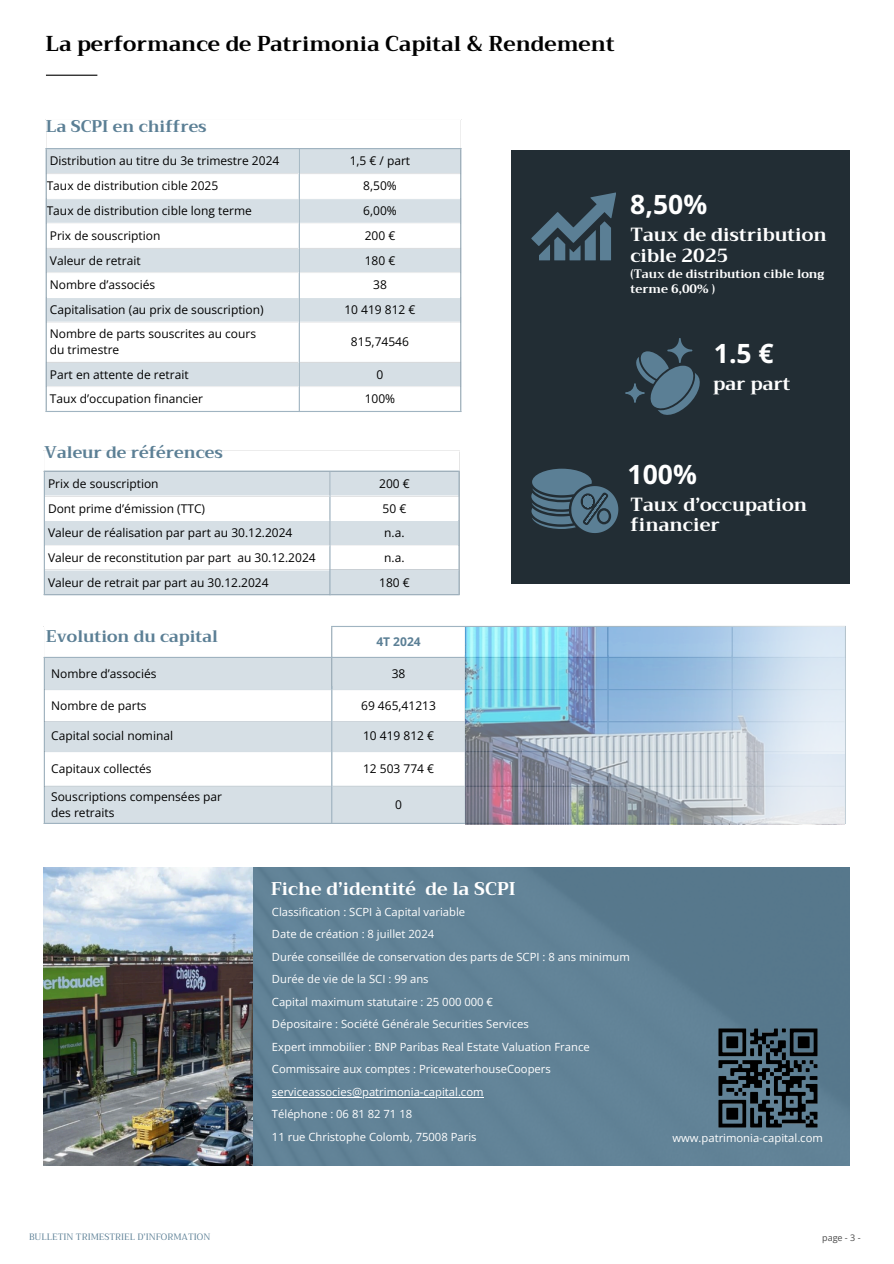
<style>
.page{position:relative;width:894px;height:1264px;background:#fff}
.page>*{position:absolute;margin:0;border:0;box-sizing:border-box;transform-origin:0 0}
.t1{font:700 26.55px "Open Sans";color:#fff}
.t2{font:700 21px "Trirong";color:#000}
.t3{font:700 18.6px/21px "Trirong";color:#fff}
.t4{font:700 18px "Trirong";color:#fff}
.t5{font:700 16.5px "Trirong";color:#5b7f95}
.t6{font:12px "Open Sans";color:#000}
.t7{font:700 12px/15px "Trirong";color:#fff}
.t8{font:700 12px "Open Sans";color:#5b7f95}
.t9{font:11.25px/22.5px "Open Sans";color:#fff}
.t10{font:9px "Trirong";color:#5b7f95}
.t11{font:9px "Open Sans";color:#4a4a4a}
</style>
<div class="page">
<svg style="left:47px;top:149px;width:413px;height:237px;fill:#d8dfe5"></svg>
<svg style="left:46px;top:120px;width:1px;height:28px"></svg>
<hr style="left:298px;top:149px;width:2px;height:262px;background:#fff">
<svg style="left:460px;top:120px;width:1px;height:28px"></svg>
<hr style="left:47px;top:173px;width:413px;height:1px;background:#fff">
<hr style="left:47px;top:198px;width:413px;height:1px;background:#fff">
<hr style="left:47px;top:223px;width:413px;height:1px;background:#fff">
<hr style="left:47px;top:247px;width:413px;height:1px;background:#fff">
<hr style="left:47px;top:272px;width:413px;height:1px;background:#fff">
<hr style="left:47px;top:297px;width:413px;height:1px;background:#fff">
<hr style="left:47px;top:322px;width:413px;height:1px;background:#fff">
<hr style="left:47px;top:361px;width:413px;height:1px;background:#fff">
<hr style="left:46px;top:149px;width:1px;height:262px;background:#a0b4c1">
<hr style="left:460px;top:149px;width:1px;height:262px;background:#a0b4c1">
<hr style="left:46px;top:148px;width:415px;height:1px;background:#a0b4c1">
<hr style="left:46px;top:411px;width:415px;height:1px;background:#a0b4c1">
<svg style="left:45px;top:471px;width:413px;height:123px;fill:#d6dfe5"></svg>
<hr style="left:45px;top:495px;width:413px;height:1px;background:#fff">
<hr style="left:45px;top:520px;width:413px;height:1px;background:#fff">
<hr style="left:45px;top:545px;width:413px;height:1px;background:#fff">
<hr style="left:45px;top:569px;width:284px;height:1px;background:#fff">
<hr style="left:44px;top:471px;width:1px;height:123px;background:#a0b4c1">
<hr style="left:458px;top:471px;width:1px;height:123px;background:#a0b4c1">
<hr style="left:44px;top:470px;width:415px;height:1px;background:#a0b4c1">
<hr style="left:44px;top:594px;width:415px;height:1px;background:#a0b4c1">
<hr style="left:329px;top:569px;width:129px;height:1px;background:#d6dfe5">
<div style="left:511px;top:150px;width:338px;height:433px;background:#222d34"></div>
<svg style="left:531px;top:192px;width:84px;height:68px"></svg>
<svg style="left:625px;top:338px;width:75px;height:77px"></svg>
<svg style="left:531px;top:468px;width:87px;height:65px"></svg>
<img style="left:252px;top:867px;width:597px;height:298px">
<img style="left:44px;top:867px;width:208px;height:298px">
<hr style="left:299px;top:149px;width:1px;height:263px;background:#a0b4c1">
<hr style="left:329px;top:471px;width:1px;height:124px;background:#a0b4c1">
<svg style="left:332px;top:627px;width:132px;height:30px"></svg>
<svg style="left:45px;top:658px;width:419px;height:164px;fill:#d6dfe5"></svg>
<hr style="left:44px;top:658px;width:1px;height:164px;background:#a0b4c1">
<hr style="left:331px;top:627px;width:1px;height:62px;background:#a0b4c1">
<hr style="left:464px;top:627px;width:2px;height:30px;background:#a0b4c1">
<hr style="left:331px;top:626px;width:514px;height:1px;background:#a0b4c1">
<hr style="left:44px;top:657px;width:801px;height:1px;background:#a0b4c1">
<hr style="left:44px;top:822px;width:801px;height:2px;background:#a0b4c1">
<hr style="left:45px;top:689px;width:421px;height:1px;background:#d6dfe5">
<hr style="left:45px;top:721px;width:421px;height:1px;background:#d6dfe5">
<hr style="left:45px;top:751px;width:421px;height:1px;background:#d6dfe5">
<hr style="left:45px;top:785px;width:421px;height:1px;background:#d6dfe5">
<hr style="left:46px;top:75px;width:51px;height:1px;background:#000">
<hr style="left:464px;top:655px;width:2px;height:169px;background:#a0b4c1">
<img style="left:465px;top:627px;width:165px;height:197px">
<img style="left:630px;top:627px;width:215px;height:197px">
<img style="left:668px;top:626px;width:176px;height:127px">
<hr style="left:331px;top:686px;width:1px;height:138px;background:#a0b4c1">
<img style="left:706px;top:1016px;width:123px;height:123px">
<hr style="left:272px;top:1096px;width:211px;height:1px;background:#fff">
<p class="t2" style="left:46px;top:32px;width:570px">La performance de Patrimonia Capital &amp; Rendement</p>
<h1 class="t5" style="left:46px;top:116px;width:162px">La SCPI en chiffres</h1>
<h2 class="t6" style="left:50px;top:152px;width:231px">Distribution au titre du 3e trimestre 2024</h2>
<p class="t6" style="left:349px;top:152px;width:62px">1,5 € / part</p>
<h4 class="t6" style="left:47px;top:178px;width:173px">Taux de distribution cible 2025</h4>
<p class="t6" style="left:363px;top:178px;width:35px">8,50%</p>
<p class="t6" style="left:47px;top:202px;width:206px">Taux de distribution cible long terme</p>
<p class="t6" style="left:363px;top:202px;width:35px">6,00%</p>
<p class="t6" style="left:50px;top:227px;width:112px">Prix de souscription</p>
<p class="t6" style="left:364px;top:227px;width:32px">200 €</p>
<p class="t6" style="left:50px;top:252px;width:92px">Valeur de retrait</p>
<p class="t6" style="left:364px;top:252px;width:32px">180 €</p>
<p class="t6" style="left:50px;top:276px;width:107px">Nombre d’associés</p>
<p class="t6" style="left:373px;top:276px;width:15px">38</p>
<p class="t6" style="left:50px;top:301px;width:215px">Capitalisation (au prix de souscription)</p>
<p class="t6" style="left:344px;top:301px;width:72px">10 419 812 €</p>
<p class="t6" style="left:50px;top:325px;width:208px">Nombre de parts souscrites au cours</p>
<p class="t6" style="left:50px;top:341px;width:71px">du trimestre</p>
<p class="t6" style="left:351px;top:333px;width:59px">815,74546</p>
<p class="t6" style="left:50px;top:366px;width:140px">Part en attente de retrait</p>
<p class="t6" style="left:376px;top:366px;width:8px">0</p>
<p class="t6" style="left:50px;top:390px;width:155px">Taux d’occupation financier</p>
<p class="t6" style="left:364px;top:390px;width:32px">100%</p>
<h3 class="t5" style="left:44px;top:442px;width:180px">Valeur de références</h3>
<p class="t6" style="left:48px;top:475px;width:112px">Prix de souscription</p>
<p class="t6" style="left:379px;top:475px;width:32px">200 €</p>
<p class="t6" style="left:48px;top:500px;width:158px">Dont prime d’émission (TTC)</p>
<p class="t6" style="left:382px;top:500px;width:25px">50 €</p>
<h4 class="t6" style="left:48px;top:524px;width:246px">Valeur de réalisation par part au 30.12.2024</h4>
<p class="t6" style="left:384px;top:524px;width:22px">n.a.</p>
<p class="t6" style="left:48px;top:549px;width:269px">Valeur de reconstitution par part au 30.12.2024</p>
<p class="t6" style="left:384px;top:549px;width:22px">n.a.</p>
<p class="t6" style="left:48px;top:573px;width:222px">Valeur de retrait par part au 30.12.2024</p>
<p class="t6" style="left:379px;top:573px;width:32px">180 €</p>
<p class="t5" style="left:46px;top:627px;width:173px">Evolution du capital</p>
<p class="t8" style="left:376px;top:633px;width:46px">4T 2024</p>
<p class="t6" style="left:51px;top:665px;width:107px">Nombre d’associés</p>
<p class="t6" style="left:391px;top:665px;width:15px">38</p>
<p class="t6" style="left:51px;top:697px;width:97px">Nombre de parts</p>
<p class="t6" style="left:361px;top:697px;width:76px">69 465,41213</p>
<p class="t6" style="left:51px;top:727px;width:123px">Capital social nominal</p>
<p class="t6" style="left:363px;top:727px;width:72px">10 419 812 €</p>
<h1 class="t6" style="left:51px;top:760px;width:102px">Capitaux collectés</h1>
<h5 class="t6" style="left:363px;top:760px;width:72px">12 503 774 €</h5>
<p class="t6" style="left:51px;top:788px;width:172px">Souscriptions compensées par</p>
<h1 class="t6" style="left:51px;top:804px;width:65px">des retraits</h1>
<h3 class="t6" style="left:395px;top:796px;width:8px">0</h3>
<p class="t1" style="left:630px;top:185px;width:78px">8,50%</p>
<p class="t3" style="left:630px;top:224px;width:198px">Taux de distribution cible 2025</p>
<p class="t7" style="left:630px;top:266px;width:195px">(Taux de distribution cible long terme 6,00% )</p>
<p class="t1" style="left:713px;top:334px;width:61px">1.5 €</p>
<p class="t3" style="left:713px;top:373px;width:79px">par part</p>
<p class="t1" style="left:627px;top:455px;width:71px">100%</p>
<p class="t3" style="left:630px;top:494px;width:178px;line-height:20px">Taux d’occupation financier</p>
<p class="t4" style="left:271px;top:878px;width:246px">Fiche d’identité de la SCPI</p>
<p class="t9" style="left:272px;top:900px;width:359px">Classification : SCPI à Capital variable<br>Date de création : 8 juillet 2024<br>Durée conseillée de conservation des parts de SCPI : 8 ans minimum Durée de vie de la SCI : 99 ans<br>Capital maximum statutaire : 25 000 000 €<br>Dépositaire : Société Générale Securities Services<br>Expert immobilier : BNP Paribas Real Estate Valuation France Commissaire aux comptes : PricewaterhouseCoopers</p>
<p class="t9" style="left:272px;top:1080px;width:213px">serviceassocies@patrimonia-capital.com<br>Téléphone : 06 81 82 71 18<br>11 rue Christophe Colomb, 75008 Paris</p>
<p class="t9" style="left:672px;top:1125px;width:152px">www.patrimonia-capital.com</p>
<p class="t10" style="left:29px;top:1231px;width:183px">BULLETIN TRIMESTRIEL D’INFORMATION</p>
<p class="t11" style="left:822px;top:1231px;width:40px">page - 3 -</p>
</div>
